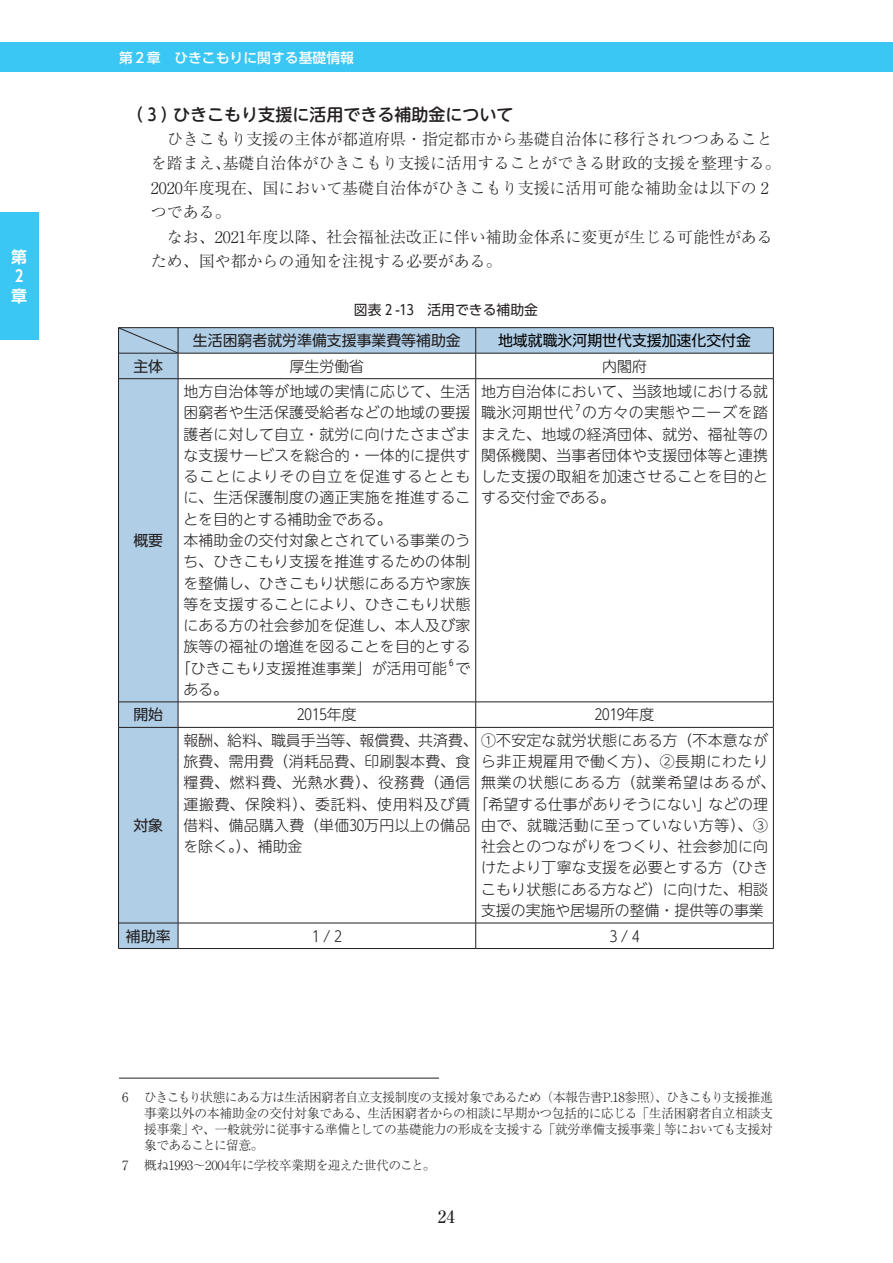
<style>
.page{position:relative;width:893px;height:1263px;background:#fff}
.page>*{position:absolute;margin:0;border:0;box-sizing:border-box;transform-origin:0 0}
.t1{font:500 16.95px "UD Shin M Go Pr 6 N";color:#231f20}
.t2{font:500 16.95px "Ryumin Pr 6 N";color:#231f20}
.t3{font:300 15.9px/24.5px "Ryumin Pr 6 N";color:#231f20}
.t4{font:700 15.9px/20px "UD Shin Go Pr 6 N De";color:#fff}
.t5{font:300 14.85px/21.3px "UD Shin M Go Pr 6 N";letter-spacing:.015em;color:#231f20}
.t6{font:300 14.85px/21.3px "UD Shin M Go Pr 6 N";letter-spacing:.05em;color:#231f20}
.t7{font:14.85px "UD Shin Go Pr 6 N";color:#231f20}
.t8{font:300 14.85px "UD Shin M Go Pr 6 N";letter-spacing:.075em;color:#231f20}
.t9{font:14.85px "UD Shin Go Pr 6 N";color:#030303}
.t10{font:500 13.8px "UD Shin Go Pr 6 N";color:#fff}
.t11{font:13.8px "UD Shin Go Pr 6 N";color:#231f20}
.t12{font:300 12.75px/15.9px "Ryumin Pr 6 N";letter-spacing:-.045em;color:#231f20;text-align:justify}
.t13{font:8.7px "UD Shin M Go Pr 6 N";color:#231f20}
</style>
<div class="page">
<div style="left:0;top:43px;width:893px;height:29px;background:#3bc7f4"></div>
<div style="left:0;top:213px;width:38px;height:127px;background:#3bc7f4"></div>
<hr style="left:119px;top:1078px;width:320px;height:1px;background:#231f20">
<svg style="left:119px;top:328px;width:654px;height:620px"></svg>
<svg style="left:475px;top:328px;width:1px;height:50px"></svg>
<hr style="left:178px;top:378px;width:298px;height:1px;background:#231f20">
<hr style="left:476px;top:378px;width:298px;height:1px;background:#231f20">
<hr style="left:475px;top:379px;width:1px;height:323px;background:#231f20">
<hr style="left:178px;top:702px;width:298px;height:1px;background:#231f20">
<hr style="left:476px;top:702px;width:298px;height:1px;background:#231f20">
<svg style="left:475px;top:702px;width:1px;height:25px"></svg>
<hr style="left:178px;top:727px;width:298px;height:1px;background:#231f20">
<hr style="left:476px;top:727px;width:298px;height:1px;background:#231f20">
<hr style="left:475px;top:728px;width:1px;height:195px;background:#231f20">
<hr style="left:178px;top:923px;width:298px;height:1px;background:#231f20">
<hr style="left:476px;top:923px;width:298px;height:1px;background:#231f20">
<svg style="left:475px;top:923px;width:1px;height:25px"></svg>
<hr style="left:119px;top:702px;width:59px;height:1px;background:#231f20">
<hr style="left:119px;top:727px;width:59px;height:1px;background:#231f20">
<hr style="left:119px;top:923px;width:59px;height:1px;background:#231f20">
<hr style="left:773px;top:379px;width:1px;height:323px;background:#231f20">
<svg style="left:773px;top:702px;width:1px;height:25px"></svg>
<hr style="left:773px;top:728px;width:1px;height:195px;background:#231f20">
<svg style="left:773px;top:923px;width:1px;height:25px"></svg>
<hr style="left:178px;top:948px;width:298px;height:1px;background:#231f20">
<hr style="left:476px;top:948px;width:298px;height:1px;background:#231f20">
<hr style="left:178px;top:327px;width:298px;height:1px;background:#231f20">
<hr style="left:476px;top:327px;width:298px;height:1px;background:#231f20">
<svg style="left:773px;top:328px;width:1px;height:50px"></svg>
<hr style="left:178px;top:353px;width:298px;height:1px;background:#231f20">
<hr style="left:476px;top:353px;width:297px;height:1px;background:#231f20">
<hr style="left:118px;top:327px;width:60px;height:1px;background:#231f20">
<hr style="left:118px;top:379px;width:1px;height:323px;background:#231f20">
<hr style="left:178px;top:379px;width:1px;height:323px;background:#231f20">
<svg style="left:118px;top:702px;width:1px;height:25px"></svg>
<svg style="left:178px;top:702px;width:1px;height:25px"></svg>
<hr style="left:118px;top:727px;width:1px;height:196px;background:#231f20">
<hr style="left:178px;top:728px;width:1px;height:195px;background:#231f20">
<svg style="left:118px;top:923px;width:1px;height:25px"></svg>
<svg style="left:178px;top:923px;width:1px;height:25px"></svg>
<hr style="left:118px;top:948px;width:60px;height:1px;background:#231f20">
<svg style="left:118px;top:328px;width:61px;height:51px;background:#a3bed4"></svg>
<p class="t4" style="left:11px;top:246px;width:17px">第<br>２章</p>
<p class="t10" style="left:119px;top:47px;width:236px">第２章　ひきこもりに関する基礎情報</p>
<p class="t1" style="left:126px;top:100px;width:388px">（３）ひきこもり支援に活用できる補助金について</p>
<p class="t3" style="left:151px;top:126px;width:631px">　ひきこもり支援の主体が都道府県・指定都市から基礎自治体に移行されつつあることを踏まえ、基礎自治体がひきこもり支援に活用することができる財政的支援を整理する。2020年度現在、国において基礎自治体がひきこもり支援に活用可能な補助金は以下の２つである。<br>　なお、2021年度以降、社会福祉法改正に伴い補助金体系に変更が生じる可能性があるため、国や都からの通知を注視する必要がある。</p>
<p class="t11" style="left:354px;top:299px;width:185px">図表２ -13　活用できる補助金</p>
<p class="t7" style="left:193px;top:328px;width:269px">生活困窮者就労準備支援事業費等補助金</p>
<p class="t9" style="left:498px;top:328px;width:254px">地域就職氷河期世代支援加速化交付金</p>
<p class="t7" style="left:133px;top:354px;width:31px">主体</p>
<p class="t5" style="left:290px;top:354px;width:76px">厚生労働省</p>
<p class="t5" style="left:602px;top:354px;width:46px">内閣府</p>
<p class="t7" style="left:133px;top:528px;width:31px">概要</p>
<p class="t5" style="left:183px;top:380px;width:289px">地方自治体等が地域の実情に応じて、生活</p>
<p class="t5" style="left:183px;top:401px;width:289px">困窮者や生活保護受給者などの地域の要援</p>
<p class="t5" style="left:183px;top:422px;width:289px">護者に対して自立・就労に向けたさまざま</p>
<p class="t5" style="left:183px;top:444px;width:289px">な支援サービスを総合的・一体的に提供す</p>
<p class="t8" style="left:183px;top:464px;width:289px">ることによりその自立を促進するととも</p>
<p class="t5" style="left:183px;top:486px;width:289px">に、生活保護制度の適正実施を推進するこ</p>
<p class="t5" style="left:183px;top:508px;width:210px">とを目的とする補助金である。</p>
<p class="t5" style="left:183px;top:529px;width:289px">本補助金の交付対象とされている事業のう</p>
<p class="t5" style="left:183px;top:550px;width:289px">ち、ひきこもり支援を推進するための体制</p>
<p class="t5" style="left:183px;top:571px;width:289px">を整備し、ひきこもり状態にある方や家族</p>
<p class="t5" style="left:183px;top:593px;width:289px">等を支援することにより、ひきこもり状態</p>
<p class="t5" style="left:183px;top:614px;width:289px">にある方の社会参加を促進し、本人及び家</p>
<p class="t5" style="left:183px;top:635px;width:289px">族等の福祉の増進を図ることを目的とする</p>
<p class="t5" style="left:176px;top:656px;width:272px">「ひきこもり支援推進事業」が活用可能</p>
<p class="t13" style="left:449px;top:656px;width:6px">6</p>
<p class="t5" style="left:455px;top:656px;width:16px">で</p>
<p class="t5" style="left:183px;top:678px;width:46px">ある。</p>
<p class="t5" style="left:481px;top:380px;width:289px">地方自治体において、当該地域における就職氷河期世代</p>
<p class="t13" style="left:576px;top:400px;width:6px">7</p>
<p class="t5" style="left:481px;top:401px;width:289px;text-align:justify;text-indent:101px">の方々の実態やニーズを踏まえた、地域の経済団体、就労、福祉等の関係機関、当事者団体や支援団体等と連携した支援の取組を加速させることを目的とする交付金である。</p>
<p class="t7" style="left:133px;top:703px;width:31px">開始</p>
<p class="t5" style="left:297px;top:703px;width:61px">2015年度</p>
<p class="t5" style="left:595px;top:703px;width:61px">2019年度</p>
<p class="t7" style="left:133px;top:813px;width:31px">対象</p>
<p class="t5" style="left:183px;top:729px;width:586px">報酬、給料、職員手当等、報償費、共済費、 ①不安定な就労状態にある方（不本意なが旅費、需用費（消耗品費、印刷製本費、食<br>糧費、燃料費、光熱水費）、役務費（通信<br>運搬費、保険料）、委託料、使用料及び賃「希望する仕事がありそうにない」などの理借料、備品購入費（単価30万円以上の備品<br>を除く。）、補助金</p>
<p class="t6" style="left:481px;top:750px;width:296px">ら非正規雇用で働く方）、②長期にわたり無業の状態にある方（就業希望はあるが、</p>
<p class="t5" style="left:481px;top:814px;width:289px;text-align:justify">由で、就職活動に至っていない方等）、③社会とのつながりをつくり、社会参加に向けたより丁寧な支援を必要とする方（ひきこもり状態にある方など）に向けた、相談支援の実施や居場所の整備・提供等の事業</p>
<p class="t7" style="left:126px;top:924px;width:46px">補助率</p>
<p class="t5" style="left:312px;top:924px;width:31px">１ /２</p>
<p class="t5" style="left:610px;top:924px;width:31px">３/４</p>
<p class="t12" style="left:144px;top:1089px;width:630px;text-indent:-22px">6 　ひきこもり状態にある方は生活困窮者自立支援制度の支援対象であるため（本報告書P.18参照）、ひきこもり支援推進事業以外の本補助金の交付対象である、生活困窮者からの相談に早期かつ包括的に応じる「生活困窮者自立相談支援事業」や、一般就労に従事する準備としての基礎能力の形成を支援する「就労準備支援事業」等においても支援対象であることに留意。</p>
<p class="t12" style="left:122px;top:1157px;width:315px">7 　概ね1993〜2004年に学校卒業期を迎えた世代のこと。</p>
<p class="t2" style="left:438px;top:1203px;width:19px">24</p>
</div>
